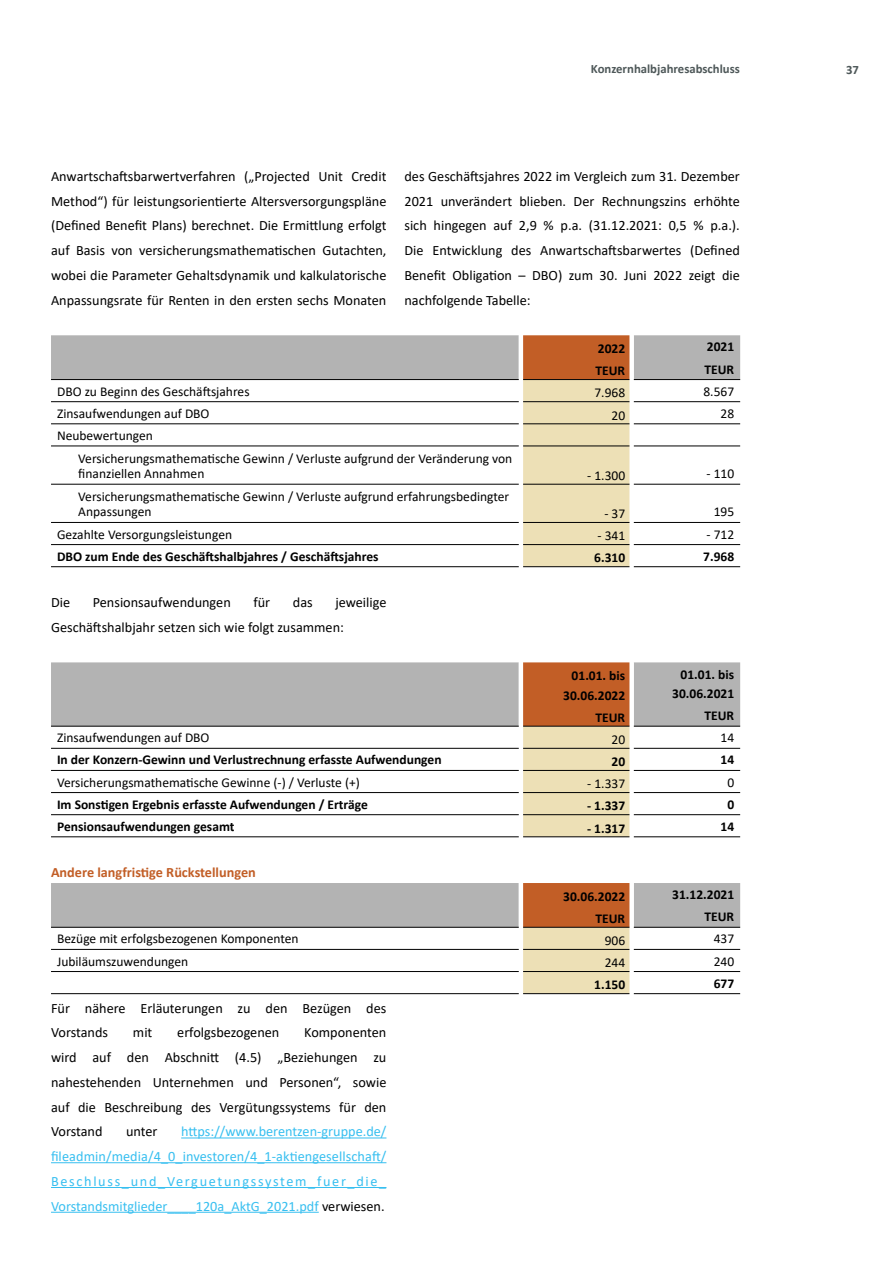
<style>
.page{position:relative;width:893px;height:1263px;background:#fff}
.page>*{position:absolute;margin:0;border:0;box-sizing:border-box;transform-origin:0 0}
.t1{font:14.25px/24.8px "Calibri";color:#000;text-align:justify}
.t2{font:14.25px/24.8px "Calibri";color:#37bff0;text-align:justify}
.t3{font:700 14.25px "Calibri";color:#c25e26}
.t4{font:13.5px/23.2px "Calibri";color:#000}
.t5{font:700 13.5px/19.5px "Calibri";color:#000;text-align:right}
.t6{font:700 12.75px "Calibri";color:#4e5859}
.s1{color:#000}
</style>
<div class="page">
<svg style="left:51px;top:335px;width:689px;height:232px"></svg>
<hr style="left:51px;top:379px;width:468px;height:1px;background:#000">
<hr style="left:523px;top:379px;width:106px;height:1px;background:#000">
<hr style="left:634px;top:379px;width:106px;height:1px;background:#000">
<hr style="left:51px;top:401px;width:468px;height:1px;background:#000">
<hr style="left:523px;top:401px;width:106px;height:1px;background:#000">
<hr style="left:634px;top:401px;width:106px;height:1px;background:#000">
<hr style="left:51px;top:424px;width:468px;height:1px;background:#000">
<hr style="left:523px;top:424px;width:106px;height:1px;background:#000">
<hr style="left:634px;top:424px;width:106px;height:1px;background:#000">
<hr style="left:51px;top:446px;width:468px;height:1px;background:#000">
<hr style="left:523px;top:446px;width:106px;height:1px;background:#000">
<hr style="left:634px;top:446px;width:106px;height:1px;background:#000">
<hr style="left:51px;top:484px;width:468px;height:1px;background:#000">
<hr style="left:523px;top:484px;width:106px;height:1px;background:#000">
<hr style="left:634px;top:484px;width:106px;height:1px;background:#000">
<hr style="left:51px;top:522px;width:468px;height:1px;background:#000">
<hr style="left:523px;top:522px;width:106px;height:1px;background:#000">
<hr style="left:634px;top:522px;width:106px;height:1px;background:#000">
<hr style="left:51px;top:544px;width:468px;height:1px;background:#000">
<hr style="left:523px;top:544px;width:106px;height:1px;background:#000">
<hr style="left:634px;top:544px;width:106px;height:1px;background:#000">
<hr style="left:51px;top:566px;width:468px;height:1px;background:#000">
<hr style="left:523px;top:566px;width:106px;height:1px;background:#000">
<hr style="left:634px;top:566px;width:106px;height:1px;background:#000">
<svg style="left:51px;top:662px;width:689px;height:175px"></svg>
<hr style="left:51px;top:726px;width:468px;height:1px;background:#000">
<hr style="left:523px;top:726px;width:106px;height:1px;background:#000">
<hr style="left:634px;top:726px;width:106px;height:1px;background:#000">
<hr style="left:51px;top:748px;width:468px;height:1px;background:#000">
<hr style="left:523px;top:748px;width:106px;height:1px;background:#000">
<hr style="left:634px;top:748px;width:106px;height:1px;background:#000">
<hr style="left:51px;top:770px;width:468px;height:1px;background:#000">
<hr style="left:523px;top:770px;width:106px;height:1px;background:#000">
<hr style="left:634px;top:770px;width:106px;height:1px;background:#000">
<hr style="left:51px;top:792px;width:468px;height:1px;background:#000">
<hr style="left:523px;top:792px;width:106px;height:1px;background:#000">
<hr style="left:634px;top:792px;width:106px;height:1px;background:#000">
<hr style="left:51px;top:814px;width:468px;height:1px;background:#000">
<hr style="left:523px;top:814px;width:106px;height:1px;background:#000">
<hr style="left:634px;top:814px;width:106px;height:1px;background:#000">
<hr style="left:51px;top:836px;width:468px;height:1px;background:#000">
<hr style="left:523px;top:836px;width:106px;height:1px;background:#000">
<hr style="left:634px;top:836px;width:106px;height:1px;background:#000">
<svg style="left:51px;top:883px;width:689px;height:111px"></svg>
<hr style="left:51px;top:927px;width:468px;height:1px;background:#000">
<hr style="left:523px;top:927px;width:106px;height:1px;background:#000">
<hr style="left:634px;top:927px;width:106px;height:1px;background:#000">
<hr style="left:51px;top:949px;width:468px;height:1px;background:#000">
<hr style="left:523px;top:949px;width:106px;height:1px;background:#000">
<hr style="left:634px;top:949px;width:106px;height:1px;background:#000">
<hr style="left:51px;top:971px;width:468px;height:1px;background:#000">
<hr style="left:523px;top:971px;width:106px;height:1px;background:#000">
<hr style="left:634px;top:971px;width:106px;height:1px;background:#000">
<hr style="left:51px;top:993px;width:468px;height:1px;background:#000">
<hr style="left:523px;top:993px;width:106px;height:1px;background:#000">
<hr style="left:634px;top:993px;width:106px;height:1px;background:#000">
<hr style="left:181px;top:1137px;width:205px;height:1px;background:#37bff0">
<hr style="left:51px;top:1162px;width:335px;height:1px;background:#37bff0">
<hr style="left:51px;top:1187px;width:335px;height:1px;background:#37bff0">
<hr style="left:51px;top:1212px;width:268px;height:1px;background:#37bff0">
<p class="t6" style="left:591px;top:60px;width:150px">Konzernhalbjahresabschluss</p>
<p class="t6" style="left:846px;top:60px;width:14px">37</p>
<p class="t1" style="left:51px;top:163px;width:337px">Anwartschaftsbarwertverfahren („Projected Unit Credit Method“) für leistungsorientierte Altersversorgungspläne (Defined Benefit Plans) berechnet. Die Ermittlung erfolgt auf Basis von versicherungsmathematischen Gutachten, wobei die Parameter Gehaltsdynamik und kalkulatorische Anpassungsrate für Renten in den ersten sechs Monaten</p>
<p class="t1" style="left:404px;top:163px;width:337px">des Geschäftsjahres 2022 im Vergleich zum 31. Dezember 2021 unverändert blieben. Der Rechnungszins erhöhte sich hingegen auf 2,9 % p.a. (31.12.2021: 0,5 % p.a.).<br>Die Entwicklung des Anwartschaftsbarwertes (Defined Benefit Obligation – DBO) zum 30. Juni 2022 zeigt die nachfolgende Tabelle:</p>
<p class="t5" style="left:598px;top:339px;width:29px">2022</p>
<p class="t5" style="left:707px;top:337px;width:29px">2021</p>
<p class="t5" style="left:595px;top:361px;width:31px">TEUR</p>
<p class="t5" style="left:704px;top:359px;width:31px">TEUR</p>
<p class="t4" style="left:57px;top:379px;width:194px">DBO zu Beginn des Geschäftsjahres</p>
<p class="t4" style="left:594px;top:381px;width:32px">7.968</p>
<p class="t4" style="left:703px;top:379px;width:32px">8.567</p>
<p class="t4" style="left:57px;top:401px;width:154px">Zinsaufwendungen auf DBO</p>
<p class="t4" style="left:611px;top:403px;width:15px">20</p>
<p class="t4" style="left:720px;top:401px;width:15px">28</p>
<p class="t4" style="left:78px;top:423px;width:436px;text-indent:-21px">Neubewertungen<br>Versicherungsmathematische Gewinn / Verluste aufgrund der Veränderung von</p>
<p class="t4" style="left:78px;top:462px;width:128px">finanziellen Annahmen</p>
<p class="t4" style="left:587px;top:463px;width:39px">- 1.300</p>
<p class="t4" style="left:706px;top:462px;width:29px">- 110</p>
<p class="t4" style="left:78px;top:489px;width:432px;line-height:15px">Versicherungsmathematische Gewinn / Verluste aufgrund erfahrungsbedingter<br>Anpassungen</p>
<p class="t4" style="left:604px;top:502px;width:22px">- 37</p>
<p class="t4" style="left:714px;top:500px;width:22px">195</p>
<p class="t4" style="left:57px;top:522px;width:177px">Gezahlte Versorgungsleistungen</p>
<p class="t4" style="left:597px;top:524px;width:29px">- 341</p>
<p class="t4" style="left:706px;top:522px;width:29px">- 712</p>
<p class="t5" style="left:57px;top:546px;width:323px">DBO zum Ende des Geschäftshalbjahres / Geschäftsjahres</p>
<p class="t5" style="left:594px;top:548px;width:32px">6.310</p>
<p class="t5" style="left:703px;top:546px;width:32px">7.968</p>
<p class="t1" style="left:51px;top:589px;width:21px">Die</p>
<p class="t1" style="left:93px;top:589px;width:140px">Pensionsaufwendungen</p>
<p class="t1" style="left:253px;top:589px;width:18px">für</p>
<p class="t1" style="left:293px;top:589px;width:21px">das</p>
<p class="t1" style="left:51px;top:589px;width:337px;text-indent:284px">jeweilige<br>Geschäftshalbjahr setzen sich wie folgt zusammen:</p>
<p class="t5" style="left:563px;top:666px;width:63px">01.01. bis<br>30.06.2022</p>
<p class="t5" style="left:672px;top:664px;width:63px">01.01. bis<br>30.06.2021</p>
<p class="t5" style="left:596px;top:707px;width:31px">TEUR</p>
<p class="t5" style="left:704px;top:706px;width:31px">TEUR</p>
<p class="t4" style="left:57px;top:726px;width:154px">Zinsaufwendungen auf DBO</p>
<p class="t4" style="left:611px;top:728px;width:15px">20</p>
<p class="t4" style="left:720px;top:726px;width:15px">14</p>
<p class="t5" style="left:57px;top:750px;width:386px">In der Konzern-Gewinn und Verlustrechnung erfasste Aufwendungen</p>
<p class="t5" style="left:611px;top:752px;width:15px">20</p>
<p class="t5" style="left:720px;top:750px;width:15px">14</p>
<p class="t4" style="left:57px;top:770px;width:304px">Versicherungsmathematische Gewinne (-) / Verluste (+)</p>
<p class="t4" style="left:587px;top:772px;width:39px">- 1.337</p>
<p class="t4" style="left:727px;top:770px;width:8px">0</p>
<p class="t5" style="left:57px;top:794px;width:312px">Im Sonstigen Ergebnis erfasste Aufwendungen / Erträge</p>
<p class="t5" style="left:587px;top:796px;width:40px">- 1.337</p>
<p class="t5" style="left:727px;top:794px;width:8px">0</p>
<p class="t5" style="left:57px;top:816px;width:179px">Pensionsaufwendungen gesamt</p>
<p class="t5" style="left:587px;top:818px;width:40px">- 1.317</p>
<p class="t5" style="left:720px;top:816px;width:15px">14</p>
<p class="t3" style="left:51px;top:862px;width:206px">Andere langfristige Rückstellungen</p>
<p class="t5" style="left:563px;top:886px;width:63px">30.06.2022</p>
<p class="t5" style="left:672px;top:885px;width:63px">31.12.2021</p>
<p class="t5" style="left:596px;top:909px;width:31px">TEUR</p>
<p class="t5" style="left:704px;top:907px;width:31px">TEUR</p>
<p class="t4" style="left:57px;top:927px;width:243px">Bezüge mit erfolgsbezogenen Komponenten</p>
<p class="t4" style="left:605px;top:929px;width:22px">906</p>
<p class="t4" style="left:714px;top:927px;width:22px">437</p>
<p class="t4" style="left:57px;top:949px;width:133px">Jubiläumszuwendungen</p>
<p class="t4" style="left:605px;top:951px;width:22px">244</p>
<p class="t4" style="left:714px;top:949px;width:22px">240</p>
<p class="t5" style="left:594px;top:975px;width:32px">1.150</p>
<p class="t5" style="left:714px;top:973px;width:22px">677</p>
<p class="t1" style="left:51px;top:995px;width:337px">Für nähere Erläuterungen zu den Bezügen des<br>Vorstands</p>
<p class="t1" style="left:133px;top:1020px;width:21px">mit</p>
<p class="t1" style="left:177px;top:1020px;width:104px">erfolgsbezogenen</p>
<p class="t1" style="left:51px;top:1020px;width:337px;text-indent:253px">Komponenten wird auf den Abschnitt (4.5) „Beziehungen zu nahestehenden Unternehmen und Personen“, sowie auf die Beschreibung des Vergütungssystems für den Vorstand</p>
<p class="t2" style="left:51px;top:1119px;width:337px;text-indent:130px">https://www.berentzen-gruppe.de/ fileadmin/media/4_0_investoren/4_1-aktiengesellschaft/ Beschluss_und_Verguetungssystem_fuer_die_ Vorstandsmitglieder____120a_AktG_2021.pdf <span class="s1">verwiesen.</span></p>
<p class="t1" style="left:126px;top:1119px;width:33px">unter</p>
</div>
